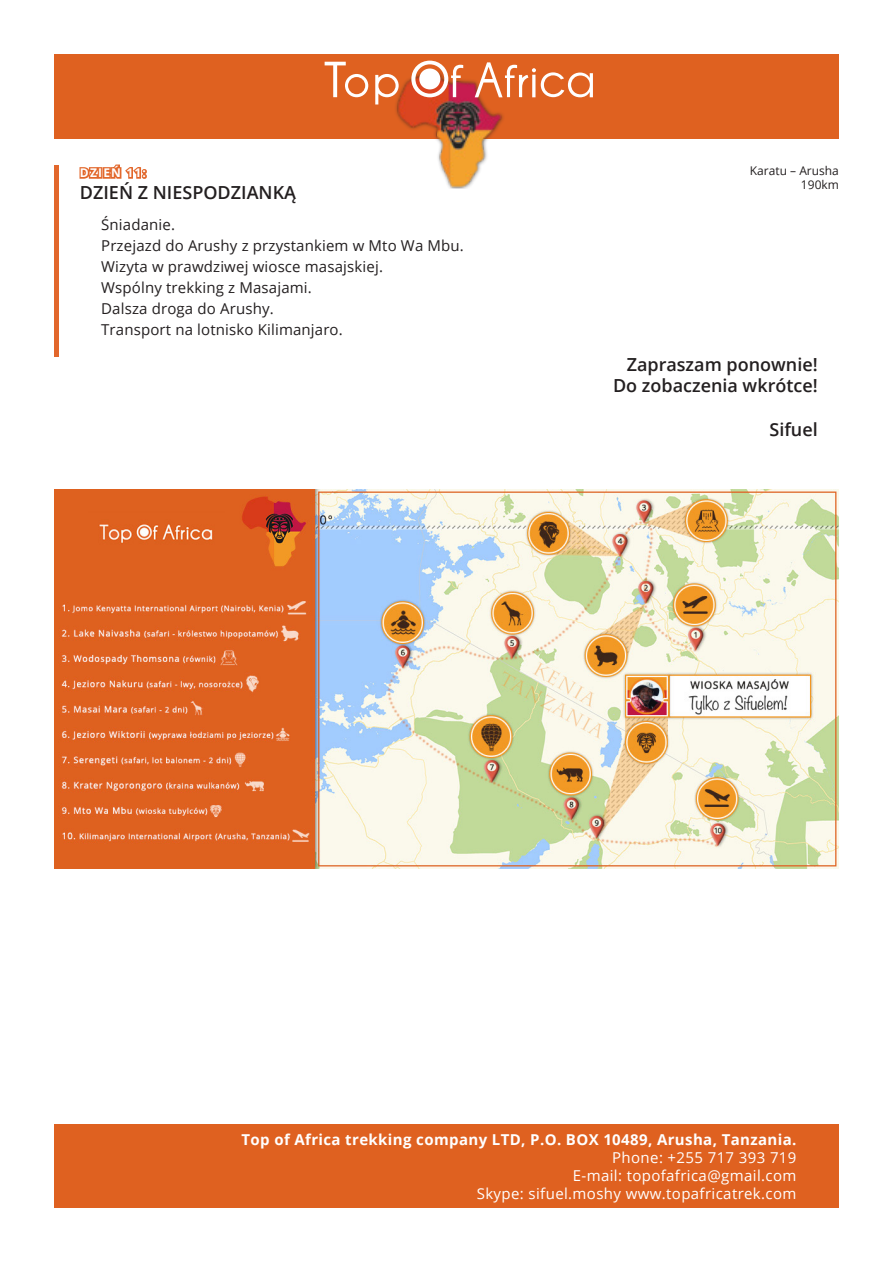
<style>
.page{position:relative;width:893px;height:1263px;background:#fff}
.page>*{position:absolute;margin:0;border:0;box-sizing:border-box;transform-origin:0 0}
.t1{font:600 18px "Open Sans";color:#231f20}
.t2{font:15px "Open Sans";letter-spacing:.01em;color:#231f20}
.t3{font:15px "Open Sans";letter-spacing:.025em;color:#fff}
.t4{font:700 15px "Open Sans";letter-spacing:.025em;color:#fff}
.t5{font:12px "Open Sans";color:#231f20}
.t6{font:700 12px "Open Sans";letter-spacing:.1em;color:#fff}
</style>
<div class="page">
<div style="left:54px;top:1125px;width:784px;height:83px;background:#df6120"></div>
<div style="left:54px;top:54px;width:785px;height:84px;background:#df6120"></div>
<svg style="left:79px;top:164px;width:68px;height:15px"></svg>
<img style="left:393px;top:78px;width:113px;height:110px">
<div style="left:54px;top:166px;width:5px;height:191px;background:#e2672c"></div>
<svg style="left:411px;top:61px;width:52px;height:36px"></svg>
<svg style="left:475px;top:62px;width:118px;height:35px"></svg>
<svg style="left:325px;top:62px;width:43px;height:35px"></svg>
<svg style="left:375px;top:74px;width:24px;height:30px"></svg>
<img style="left:54px;top:490px;width:785px;height:378px">
<p class="t6" style="left:80px;top:164px;width:68px">DZIEŃ 11:</p>
<p class="t1" style="left:80px;top:180px;width:218px">DZIEŃ Z NIESPODZIANKĄ</p>
<p class="t2" style="left:101px;top:214px;width:75px">Śniadanie.</p>
<p class="t2" style="left:101px;top:235px;width:364px">Przejazd do Arushy z przystankiem w Mto Wa Mbu.</p>
<p class="t2" style="left:101px;top:256px;width:283px">Wizyta w prawdziwej wiosce masajskiej.</p>
<p class="t2" style="left:101px;top:277px;width:212px">Wspólny trekking z Masajami.</p>
<p class="t2" style="left:101px;top:298px;width:174px">Dalsza droga do Arushy.</p>
<p class="t2" style="left:101px;top:319px;width:243px">Transport na lotnisko Kilimanjaro.</p>
<p class="t5" style="left:750px;top:162px;width:91px">Karatu – Arusha</p>
<p class="t5" style="left:801px;top:177px;width:40px">190km</p>
<p class="t1" style="left:627px;top:352px;width:193px">Zapraszam ponownie!</p>
<p class="t1" style="left:613px;top:374px;width:206px">Do zobaczenia wkrótce!</p>
<p class="t1" style="left:769px;top:417px;width:50px">Sifuel</p>
<p class="t4" style="left:241px;top:1129px;width:556px">Top of Africa trekking company LTD, P.O. BOX 10489, Arusha, Tanzania.</p>
<p class="t3" style="left:612px;top:1147px;width:186px">Phone: +255 717 393 719</p>
<p class="t3" style="left:573px;top:1165px;width:225px">E-mail: topofafrica@gmail.com</p>
<p class="t3" style="left:477px;top:1183px;width:321px">Skype: sifuel.moshy www.topafricatrek.com</p>
</div>
